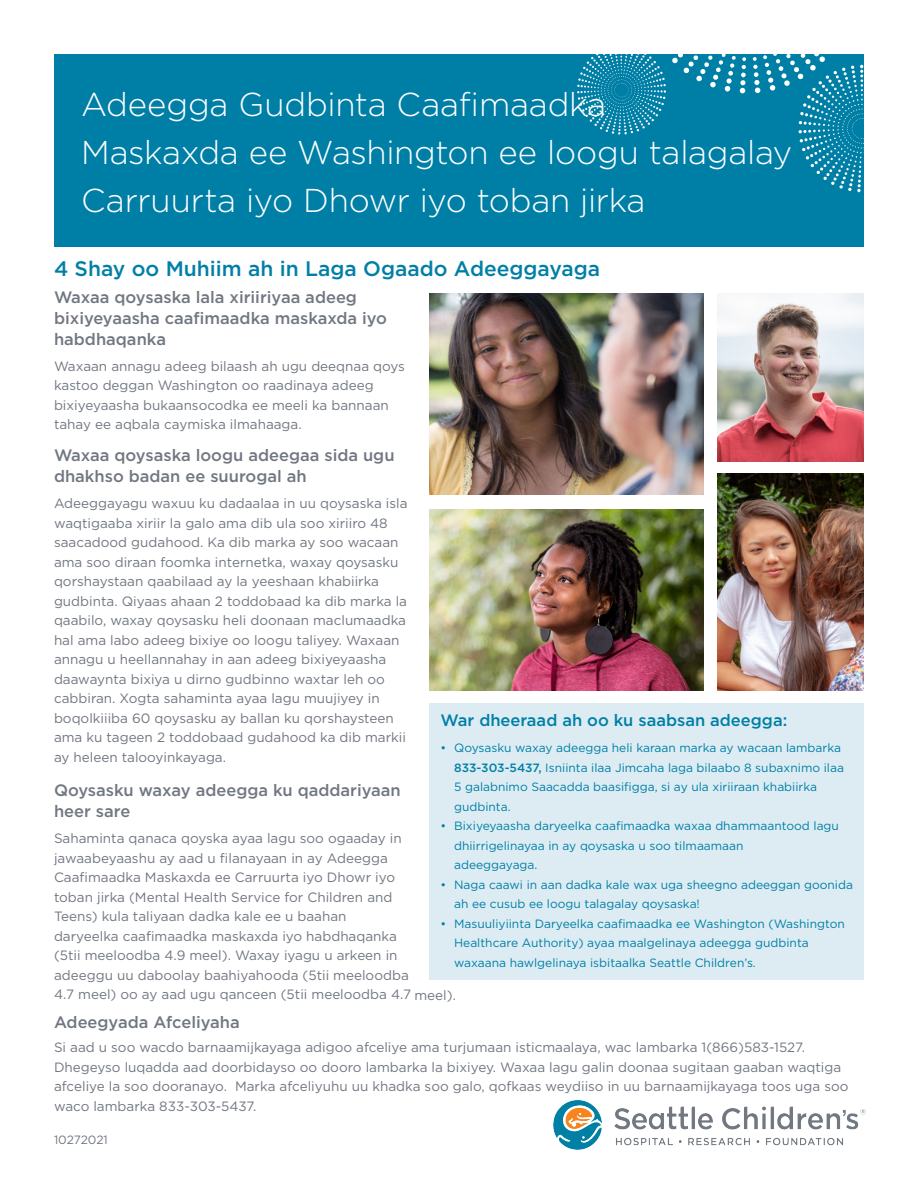
<style>
.page{position:relative;width:918px;height:1188px;background:#fff}
.page>*{position:absolute;margin:0;border:0;box-sizing:border-box;transform-origin:0 0}
.t1{font:300 33px/48px "Gotham";letter-spacing:-.01em;color:#fff}
.t2{font:500 21px "Gotham";color:#007fa6}
.paragraph{font:500 16.5px/21px "Gotham";color:#717781}
.paragraph-2{font:500 16.5px "Gotham";color:#007fa6}
.paragraph-3{font:13.5px/19.5px "Gotham";color:#717781}
.paragraph-4{font:12px/19.5px "Gotham";color:#007fa6}
.paragraph-5{font:12px "Gotham";letter-spacing:-.01em;color:#717781}
.s1{font-weight:500}
</style>
<div class="page">
<div style="left:430px;top:703px;width:434px;height:277px;background:#ddecf3"></div>
<div style="left:54px;top:54px;width:810px;height:192px;background:#007fa6"></div>
<svg style="left:577px;top:54px;width:287px;height:138px"></svg>
<img style="left:554px;top:1100px;width:311px;height:49px">
<img style="left:429px;top:509px;width:274px;height:181px">
<img style="left:430px;top:293px;width:274px;height:202px">
<img style="left:717px;top:473px;width:147px;height:217px">
<img style="left:717px;top:293px;width:147px;height:168px">
<p class="t1" style="left:81px;top:80px;width:527px">Adeegga Gudbinta Caafimaadka</p>
<p class="t1" style="left:81px;top:128px;width:713px">Maskaxda ee Washington ee loogu talagalay<br>Carruurta iyo Dhowr iyo toban jirka</p>
<p class="t2" style="left:54px;top:255px;width:548px">4 Shay oo Muhiim ah in Laga Ogaado Adeeggayaga</p>
<p class="paragraph" style="left:54px;top:286px;width:335px">Waxaa qoysaska lala xiriiriyaa adeeg bixiyeyaasha caafimaadka maskaxda iyo habdhaqanka</p>
<p class="paragraph-3" style="left:54px;top:356px;width:352px">Waxaan annagu adeeg bilaash ah ugu deeqnaa qoys kastoo deggan Washington oo raadinaya adeeg bixiyeyaasha bukaansocodka ee meeli ka bannaan tahay ee aqbala caymiska ilmahaaga.</p>
<p class="paragraph" style="left:54px;top:444px;width:342px">Waxaa qoysaska loogu adeegaa sida ugu dhakhso badan ee suurogal ah</p>
<p class="paragraph-3" style="left:54px;top:493px;width:355px">Adeeggayagu waxuu ku dadaalaa in uu qoysaska isla waqtigaaba xiriir la galo ama dib ula soo xiriiro 48 saacadood gudahood. Ka dib marka ay soo wacaan ama soo diraan foomka internetka, waxay qoysasku qorshaystaan qaabilaad ay la yeeshaan khabiirka gudbinta. Qiyaas ahaan 2 toddobaad ka dib marka la qaabilo, waxay qoysasku heli doonaan maclumaadka hal ama labo adeeg bixiye oo loogu taliyey. Waxaan annagu u heellannahay in aan adeeg bixiyeyaasha daawaynta bixiya u dirno gudbinno waxtar leh oo cabbiran. Xogta sahaminta ayaa lagu muujiyey in boqolkiiiba 60 qoysasku ay ballan ku qorshaysteen ama ku tageen 2 toddobaad gudahood ka dib markii ay heleen talooyinkayaga.</p>
<p class="paragraph" style="left:54px;top:780px;width:348px">Qoysasku waxay adeegga ku qaddariyaan heer sare</p>
<p class="paragraph-3" style="left:54px;top:829px;width:403px">Sahaminta qanaca qoyska ayaa lagu soo ogaaday in jawaabeyaashu ay aad u filanayaan in ay Adeegga Caafimaadka Maskaxda ee Carruurta iyo Dhowr iyo<br>toban jirka (Mental Health Service for Children and<br>Teens) kula taliyaan dadka kale ee u baahan<br>daryeelka caafimaadka maskaxda iyo habdhaqanka<br>(5tii meeloodba 4.9 meel). Waxay iyagu u arkeen in adeeggu uu daboolay baahiyahooda (5tii meeloodba<br>4.7 meel) oo ay aad ugu qanceen (5tii meeloodba 4.7 meel).</p>
<p class="paragraph-2" style="left:441px;top:709px;width:348px">War dheeraad ah oo ku saabsan adeegga:</p>
<p class="paragraph-4" style="left:454px;top:738px;width:391px;text-indent:-14px">• Qoysasku waxay adeegga heli karaan marka ay wacaan lambarka <span class="s1">833-303-5437,</span> Isniinta ilaa Jimcaha laga bilaabo 8 subaxnimo ilaa 5 galabnimo Saacadda baasifigga, si ay ula xiriiraan khabiirka gudbinta.</p>
<p class="paragraph-4" style="left:454px;top:816px;width:386px;text-indent:-14px">• Bixiyeyaasha daryeelka caafimaadka waxaa dhammaantood lagu dhiirrigelinayaa in ay qoysaska u soo tilmaamaan<br>adeeggayaga.</p>
<p class="paragraph-4" style="left:454px;top:874px;width:400px;text-indent:-14px">• Naga caawi in aan dadka kale wax uga sheegno adeeggan goonida ah ee cusub ee loogu talagalay qoysaska!</p>
<p class="paragraph-4" style="left:454px;top:913px;width:392px;text-indent:-14px">• Masuuliyiinta Daryeelka caafimaadka ee Washington (Washington<br>Healthcare Authority) ayaa maalgelinaya adeegga gudbinta waxaana hawlgelinaya isbitaalka Seattle Children’s.</p>
<p class="paragraph" style="left:54px;top:1012px;width:187px">Adeegyada Afceliyaha</p>
<p class="paragraph-3" style="left:54px;top:1037px;width:796px">Si aad u soo wacdo barnaamijkayaga adigoo afceliye ama turjumaan isticmaalaya, wac lambarka 1(866)583-1527.<br>Dhegeyso luqadda aad doorbidayso oo dooro lambarka la bixiyey. Waxaa lagu galin doonaa sugitaan gaaban waqtiga afceliye la soo dooranayo. Marka afceliyuhu uu khadka soo galo, qofkaas weydiiso in uu barnaamijkayaga toos uga soo waco lambarka 833-303-5437.</p>
<p class="paragraph-5" style="left:54px;top:1132px;width:55px">10272021</p>
</div>
